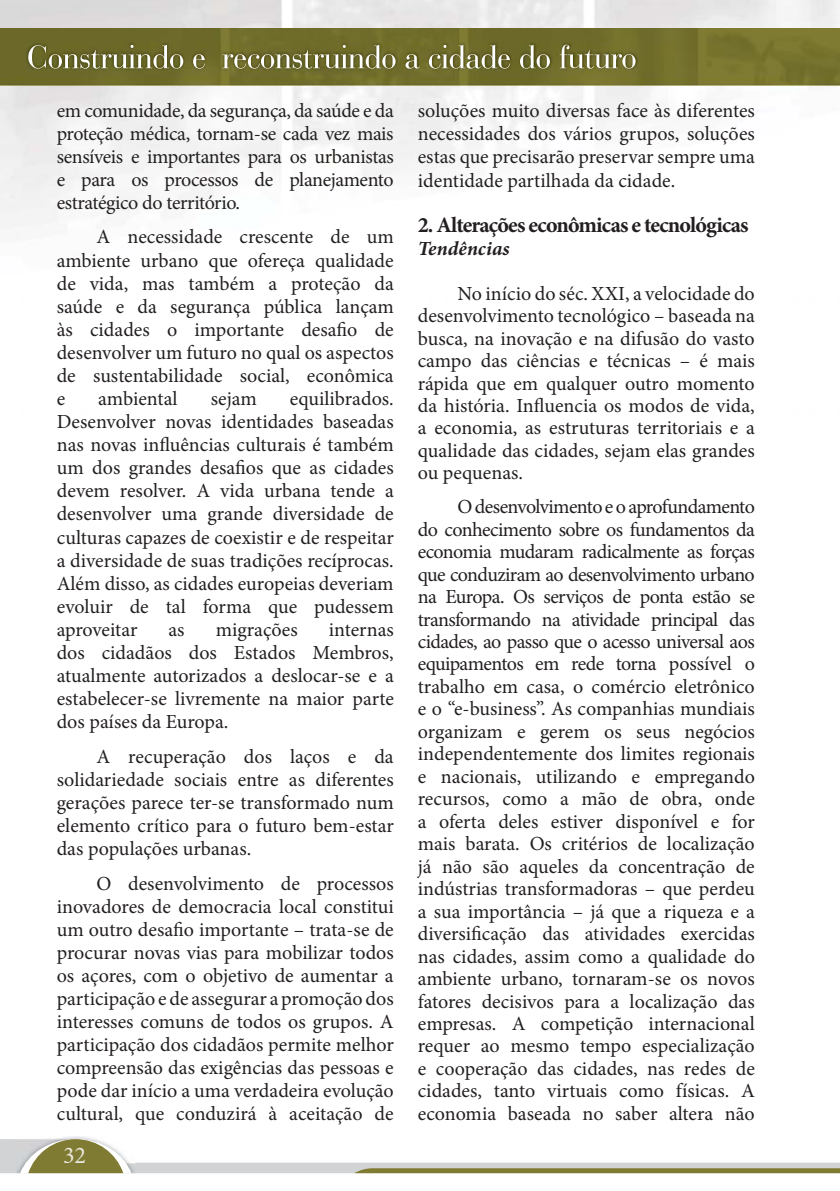
<style>
.page{position:relative;width:840px;height:1191px;background:#fff}
.page>*{position:absolute;margin:0;border:0;box-sizing:border-box;transform-origin:0 0}
.t1{font:24px "Minion Pro";color:#eae8dd}
.t2{font:700 22px "Minion Pro";letter-spacing:-.04em;color:#231f20}
.t3{font:20px/23px "Minion Pro";color:#231f20;text-align:justify}
.t4{font:italic 700 20px "Minion Pro";letter-spacing:.005em;color:#231f20}
</style>
<div class="page">
<img style="left:0;top:0;width:839px;height:229px">
<img style="left:0;top:28px;width:839px;height:57px">
<img style="left:26px;top:43px;width:611px;height:27px">
<svg style="left:28px;top:45px;width:155px;height:24px;background:#848251"></svg>
<svg style="left:193px;top:54px;width:12px;height:15px"></svg>
<svg style="left:222px;top:45px;width:173px;height:24px;background:#868451"></svg>
<svg style="left:405px;top:54px;width:15px;height:15px"></svg>
<svg style="left:428px;top:45px;width:82px;height:24px;background:#898656"></svg>
<svg style="left:519px;top:45px;width:30px;height:24px"></svg>
<svg style="left:559px;top:45px;width:76px;height:24px;background:#8b8856"></svg>
<svg style="left:0;top:1139px;width:839px;height:34px"></svg>
<div style="left:64px;top:1147px;width:21px;height:15px;background:#7f7b32"></div>
<p class="t3" style="left:57px;top:100px;width:338px">em comunidade, da segurança, da saúde e da proteção médica, tornam-se cada vez mais sensíveis e importantes para os urbanistas e para os processos de planejamento estratégico do território.</p>
<p class="t3" style="left:57px;top:227px;width:338px;text-indent:40px">A necessidade crescente de um ambiente urbano que ofereça qualidade de vida, mas também a proteção da saúde e da segurança pública lançam às cidades o importante desafio de desenvolver um futuro no qual os aspectos de sustentabilidade social, econômica e</p>
<p class="t3" style="left:57px;top:389px;width:338px;text-indent:233px">equilibrados.<br>Desenvolver novas identidades baseadas nas novas influências culturais é também um dos grandes desafios que as cidades devem resolver. A vida urbana tende a desenvolver uma grande diversidade de culturas capazes de coexistir e de respeitar a diversidade de suas tradições recíprocas.<br>Além disso, as cidades europeias deveriam evoluir de tal forma que pudessem aproveitar</p>
<p class="t3" style="left:98px;top:389px;width:81px">ambiental</p>
<p class="t3" style="left:210px;top:389px;width:48px">sejam</p>
<p class="t3" style="left:57px;top:620px;width:338px;text-indent:272px">internas dos cidadãos dos Estados Membros, atualmente autorizados a deslocar-se e a estabelecer-se livremente na maior parte dos países da Europa.</p>
<p class="t3" style="left:57px;top:746px;width:338px;text-indent:40px">A recuperação dos laços e da solidariedade sociais entre as diferentes gerações parece ter-se transformado num elemento crítico para o futuro bem-estar das populações urbanas.</p>
<p class="t3" style="left:57px;top:873px;width:338px;text-indent:40px">O desenvolvimento de processos inovadores de democracia local constitui um outro desafio importante – trata-se de procurar novas vias para mobilizar todos os açores, com o objetivo de aumentar a participação e de assegurar a promoção dos interesses comuns de todos os grupos. A participação dos cidadãos permite melhor compreensão das exigências das pessoas e pode dar início a uma verdadeira evolução cultural, que conduzirá à aceitação de</p>
<p class="t3" style="left:168px;top:620px;width:18px">as</p>
<p class="t3" style="left:215px;top:620px;width:83px">migrações</p>
<p class="t1" style="left:63px;top:1145px;width:25px">32</p>
<p class="t3" style="left:417px;top:101px;width:338px">soluções muito diversas face às diferentes necessidades dos vários grupos, soluções estas que precisarão preservar sempre uma identidade partilhada da cidade.</p>
<p class="t2" style="left:417px;top:216px;width:332px">2. Alterações econômicas e tecnológicas</p>
<p class="t4" style="left:417px;top:240px;width:93px">Tendências</p>
<p class="t3" style="left:417px;top:284px;width:338px;line-height:22.4px;text-indent:40px">No início do séc. XXI, a velocidade do desenvolvimento tecnológico – baseada na busca, na inovação e na difusão do vasto campo das ciências e técnicas – é mais rápida que em qualquer outro momento da história. Influencia os modos de vida, a economia, as estruturas territoriais e a qualidade das cidades, sejam elas grandes ou pequenas.</p>
<p class="t3" style="left:417px;top:497px;width:338px;line-height:22.4px;text-indent:40px">O desenvolvimento e o aprofundamento do conhecimento sobre os fundamentos da economia mudaram radicalmente as forças que conduziram ao desenvolvimento urbano na Europa. Os serviços de ponta estão se transformando na atividade principal das cidades, ao passo que o acesso universal aos equipamentos em rede torna possível o trabalho em casa, o comércio eletrônico e o “e-business”. As companhias mundiais organizam e gerem os seus negócios independentemente dos limites regionais e nacionais, utilizando e empregando recursos, como a mão de obra, onde a oferta deles estiver disponível e for mais barata. Os critérios de localização já não são aqueles da concentração de indústrias transformadoras – que perdeu a sua importância – já que a riqueza e a diversificação das atividades exercidas nas cidades, assim como a qualidade do ambiente urbano, tornaram-se os novos fatores decisivos para a localização das empresas. A competição internacional requer ao mesmo tempo especialização e cooperação das cidades, nas redes de cidades, tanto virtuais como físicas. A economia baseada no saber altera não</p>
</div>
